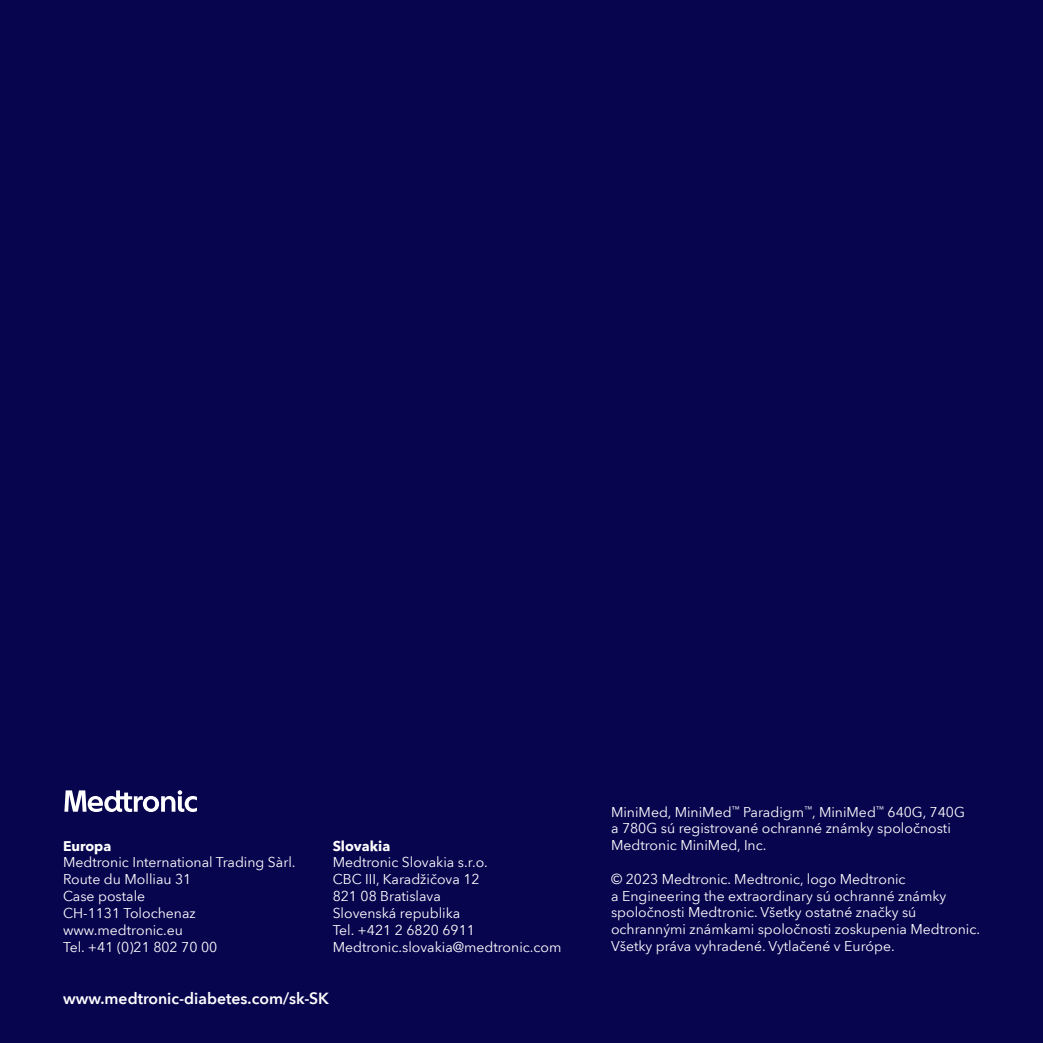
<style>
.page{position:relative;width:1043px;height:1043px;background:#fff}
.page>*{position:absolute;margin:0;border:0;box-sizing:border-box;transform-origin:0 0}
.t1{font:600 15.75px "Avenir Next World";color:#fff}
.t2{font:14px/16.8px "Avenir Next World";color:#fff}
.t3{font:700 14px "Avenir Next World";color:#fff}
</style>
<div class="page">
<div style="left:0;top:0;width:1042px;height:1042px;background:#08054f"></div>
<svg style="left:64px;top:790px;width:133px;height:21px"></svg>
<p class="t3" style="left:63px;top:837px;width:50px">Europa</p>
<p class="t2" style="left:63px;top:853px;width:234px">Medtronic International Trading Sàrl.<br>Route du Molliau 31<br>Case postale<br>CH-1131 Tolochenaz www.medtronic.eu<br>Tel. +41 (0)21 802 70 00</p>
<p class="t3" style="left:332px;top:837px;width:59px">Slovakia</p>
<p class="t2" style="left:332px;top:853px;width:230px">Medtronic Slovakia s.r.o.<br>CBC III, Karadžičova 12<br>821 08 Bratislava<br>Slovenská republika<br>Tel. +421 2 6820 6911<br>Medtronic.slovakia@medtronic.com</p>
<p class="t1" style="left:63px;top:988px;width:267px">www.medtronic-diabetes.com/sk-SK</p>
<p class="t2" style="left:610px;top:803px;width:355px">MiniMed, MiniMed<sup>™</sup> Paradigm<sup>™</sup>, MiniMed<sup>™</sup> 640G, 740G a 780G sú registrované ochranné známky spoločnosti<br>Medtronic MiniMed, Inc.</p>
<p class="t2" style="left:610px;top:870px;width:370px">© 2023 Medtronic. Medtronic, logo Medtronic<br>a Engineering the extraordinary sú ochranné známky spoločnosti Medtronic. Všetky ostatné značky sú ochrannými známkami spoločnosti zoskupenia Medtronic.<br>Všetky práva vyhradené. Vytlačené v Európe.</p>
</div>
